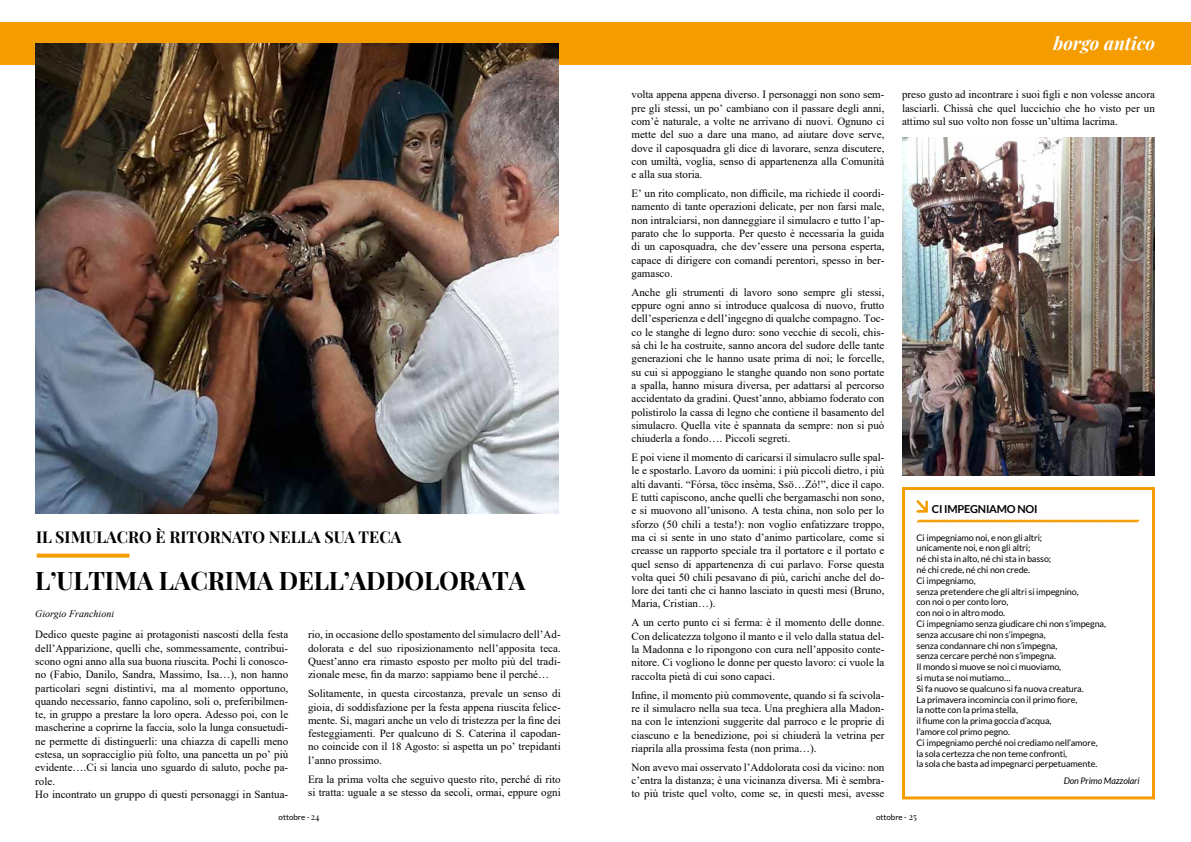
<style>
.page{position:relative;width:1191px;height:842px;background:#fff}
.page>*{position:absolute;margin:0;border:0;box-sizing:border-box;transform-origin:0 0}
.t1{font:700 25px "Playfair Display";letter-spacing:-.01em;color:#000}
.t2{font:italic 700 18px "Playfair Display";color:#fff}
.t3{font:700 16px "Playfair Display";color:#000}
.t4{font:11px/13.3px "Times New Roman";color:#000;text-align:justify}
.t5{font:700 11px "Lato";letter-spacing:-.02em;color:#000}
.t6{font:italic 10px "Times New Roman";color:#000}
.t7{font:9px/10.8px "Lato";letter-spacing:-.01em;color:#000}
.t8{font:italic 9px "Lato";letter-spacing:-.01em;color:#000}
.t9{font:8px "Lato";color:#000}
.s1{font-family:"Playfair Display";font-size:9px}
</style>
<div class="page">
<div style="left:0;top:22px;width:1191px;height:43px;background:#f59c00"></div>
<img style="left:902px;top:138px;width:253px;height:337px">
<svg style="left:37px;top:554px;width:92px;height:4px"></svg>
<img style="left:35px;top:43px;width:524px;height:470px">
<svg style="left:916px;top:500px;width:12px;height:13px"></svg>
<svg style="left:916px;top:519px;width:224px;height:4px"></svg>
<div style="left:902px;top:487px;width:253px;height:312px;border:3px solid #f59c00"></div>
<h3 class="t3" style="left:36px;top:525px;width:367px">IL SIMULACRO È RITORNATO NELLA SUA TECA</h3>
<h1 class="t1" style="left:35px;top:561px;width:491px">L’ULTIMA LACRIMA DELL’ADDOLORATA</h1>
<p class="t6" style="left:35px;top:607px;width:80px">Giorgio Franchioni</p>
<p class="t4" style="left:35px;top:628px;width:254px;text-align:left">Dedico queste pagine ai protagonisti nascosti della festa dell’Apparizione, quelli che, sommessamente, contribui&shy;scono ogni anno alla sua buona riuscita. Pochi li conosco&shy;no (Fabio, Danilo, Sandra, Massimo, Isa…), non hanno particolari segni distintivi, ma al momento opportuno, quando necessario, fanno capolino, soli o, preferibilmen&shy;te, in gruppo a prestare la loro opera. Adesso poi, con le mascherine a coprirne la faccia, solo la lunga consuetudi&shy;ne permette di distinguerli: una chiazza di capelli meno estesa, un sopracciglio più folto, una pancetta un po’ più evidente….Ci si lancia uno sguardo di saluto, poche pa&shy;role.<br>Ho incontrato un gruppo di questi personaggi in Santua-</p>
<p class="t4" style="left:308px;top:628px;width:254px">rio, in occasione dello spostamento del simulacro dell’Ad&shy;dolorata e del suo riposizionamento nell’apposita teca.<br>Quest’anno era rimasto esposto per molto più del tradi&shy;zionale mese, fin da marzo: sappiamo bene il perché…</p>
<p class="t4" style="left:308px;top:686px;width:254px">Solitamente, in questa circostanza, prevale un senso di gioia, di soddisfazione per la festa appena riuscita felice&shy;mente. Sì, magari anche un velo di tristezza per la fine dei festeggiamenti. Per qualcuno di S. Caterina il capodan&shy;no coincide con il 18 Agosto: si aspetta un po’ trepidanti l’anno prossimo.</p>
<p class="t4" style="left:308px;top:772px;width:254px">Era la prima volta che seguivo questo rito, perché di rito si tratta: uguale a se stesso da secoli, ormai, eppure ogni</p>
<p class="t4" style="left:631px;top:88px;width:254px">volta appena appena diverso. I personaggi non sono sem&shy;pre gli stessi, un po’ cambiano con il passare degli anni, com’è naturale, a volte ne arrivano di nuovi. Ognuno ci mette del suo a dare una mano, ad aiutare dove serve, dove il caposquadra gli dice di lavorare, senza discutere, con umiltà, voglia, senso di appartenenza alla Comunità e alla sua storia.</p>
<p class="t4" style="left:631px;top:186px;width:254px">E’ un rito complicato, non difficile, ma richiede il coordi&shy;namento di tante operazioni delicate, per non farsi male, non intralciarsi, non danneggiare il simulacro e tutto l’ap&shy;parato che lo supporta. Per questo è necessaria la guida di un caposquadra, che dev’essere una persona esperta, capace di dirigere con comandi perentori, spesso in ber&shy;gamasco.</p>
<p class="t4" style="left:631px;top:285px;width:254px">Anche gli strumenti di lavoro sono sempre gli stessi, eppure ogni anno si introduce qualcosa di nuovo, frutto dell’esperienza e dell’ingegno di qualche compagno. Toc&shy;co le stanghe di legno duro: sono vecchie di secoli, chis&shy;sà chi le ha costruite, sanno ancora del sudore delle tante generazioni che le hanno usate prima di noi; le forcelle, su cui si appoggiano le stanghe quando non sono portate a spalla, hanno misura diversa, per adattarsi al percorso accidentato da gradini. Quest’anno, abbiamo foderato con polistirolo la cassa di legno che contiene il basamento del simulacro. Quella vite è spannata da sempre: non si può chiuderla a fondo…. Piccoli segreti.</p>
<p class="t4" style="left:631px;top:450px;width:254px">E poi viene il momento di caricarsi il simulacro sulle spal&shy;le e spostarlo. Lavoro da uomini: i più piccoli dietro, i più alti davanti. “Fórsa, töcc insèma, Ssö…Zó!”, dice il capo.<br>E tutti capiscono, anche quelli che bergamaschi non sono, e si muovono all’unisono. A testa china, non solo per lo sforzo (50 chili a testa!): non voglio enfatizzare troppo, ma ci si sente in uno stato d’animo particolare, come si creasse un rapporto speciale tra il portatore e il portato e quel senso di appartenenza di cui parlavo. Forse questa volta quei 50 chili pesavano di più, carichi anche del do&shy;lore dei tanti che ci hanno lasciato in questi mesi (Bruno, Maria, Cristian…).</p>
<p class="t4" style="left:631px;top:616px;width:254px">A un certo punto ci si ferma: è il momento delle donne.<br>Con delicatezza tolgono il manto e il velo dalla statua del&shy;la Madonna e lo ripongono con cura nell’apposito conte&shy;nitore. Ci vogliono le donne per questo lavoro: ci vuole la raccolta pietà di cui sono capaci.</p>
<p class="t4" style="left:631px;top:688px;width:254px">Infine, il momento più commovente, quando si fa scivola&shy;re il simulacro nella sua teca. Una preghiera alla Madon&shy;na con le intenzioni suggerite dal parroco e le proprie di ciascuno e la benedizione, poi si chiuderà la vetrina per riaprila alla prossima festa (non prima…).</p>
<p class="t4" style="left:631px;top:760px;width:254px">Non avevo mai osservato l’Addolorata così da vicino: non c’entra la distanza; è una vicinanza diversa. Mi è sembra&shy;to più triste quel volto, come se, in questi mesi, avesse</p>
<h2 class="t2" style="left:1053px;top:29px;width:103px">borgo antico</h2>
<p class="t4" style="left:902px;top:88px;width:254px">preso gusto ad incontrare i suoi figli e non volesse ancora lasciarli. Chissà che quel luccichio che ho visto per un attimo sul suo volto non fosse un’ultima lacrima.</p>
<p class="t5" style="left:932px;top:502px;width:107px">CI IMPEGNIAMO NOI</p>
<p class="t7" style="left:916px;top:532px;width:191px">Ci impegniamo noi, e non gli altri;<br>unicamente noi, e non gli altri;<br>né chi sta in alto, né chi sta in basso;<br>né chi crede, né chi non crede.<br>Ci impegniamo,<br>senza pretendere che gli altri si impegnino,<br>con noi o per conto loro,<br>con noi o in altro modo.<br>Ci impegniamo senza giudicare chi non s’impegna, senza accusare chi non s’impegna,<br>senza condannare chi non s’impegna,<br>senza cercare perché non s’impegna.<br>Il mondo si muove se noi ci muoviamo,<br>si muta se noi mutiamo…<br>Si fa nuovo se qualcuno si fa nuova creatura.<br>La primavera incomincia con il primo fiore,<br>la notte con la prima stella,<br>il fiume con la prima goccia d’acqua,<br>l’amore col primo pegno.<br>Ci impegniamo perché noi crediamo nell’amore, la sola certezza che non teme confronti,<br>la sola che basta ad impegnarci perpetuamente.</p>
<p class="t8" style="left:1063px;top:775px;width:77px">Don Primo Mazzolari</p>
<p class="t9" style="left:279px;top:813px;width:43px">ottobre - <span class="s1">24</span></p>
<p class="t9" style="left:876px;top:813px;width:42px">ottobre - <span class="s1">25</span></p>
</div>
